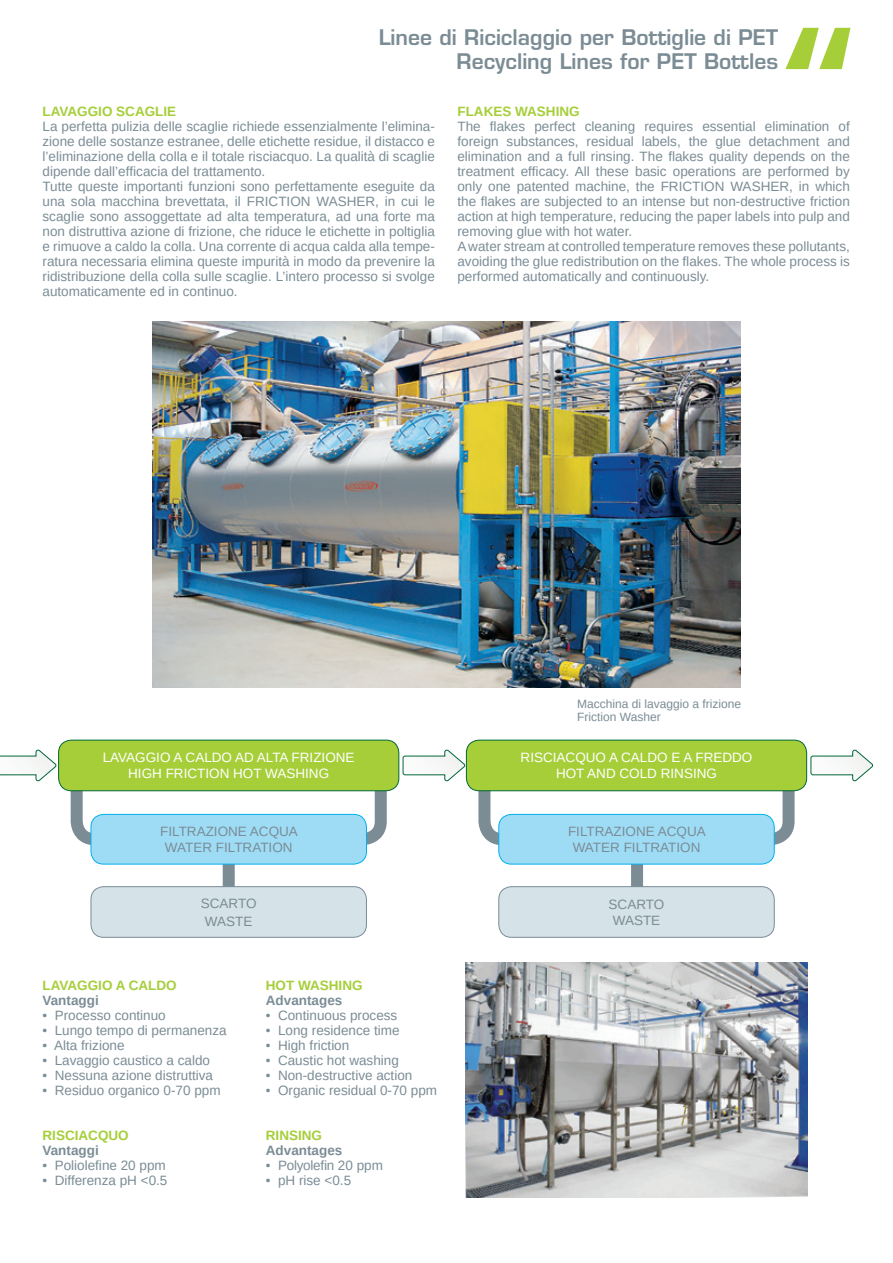
<style>
.page{position:relative;width:893px;height:1263px;background:#fff}
.page>*{position:absolute;margin:0;border:0;box-sizing:border-box;transform-origin:0 0}
.t1{font:600 21px/24px "Eurostile LT Std";color:#7b8c95;text-align:right}
.t2{font:13.5px/15px "Liberation Sans";color:#7b8c95;text-align:center}
.t3{font:13.5px/16.2px "Liberation Sans";color:#fff;text-align:center}
.t4{font:700 13.5px "Liberation Sans";color:#a6ce39}
.t5{font:700 13.5px "Liberation Sans";color:#7b8c95}
.t6{font:13.5px "Liberation Sans";letter-spacing:-.02em;color:#7b8c95}
.t7{font:12px/13.5px "Liberation Sans";color:#7b8c95}
</style>
<div class="page">
<div style="left:71px;top:759px;width:316px;height:86px;border:12px solid #7b8c95;border-radius:18px"></div>
<div style="left:478px;top:759px;width:317px;height:86px;border:12px solid #7b8c95;border-radius:18px"></div>
<img style="left:152px;top:322px;width:589px;height:365px">
<div style="left:631px;top:844px;width:12px;height:48px;background:#7b8c95"></div>
<div style="left:223px;top:826px;width:12px;height:75px;background:#7b8c95"></div>
<div style="left:59px;top:740px;width:340px;height:51px;background:#a6ce39;border-radius:13px"></div>
<div style="left:58px;top:740px;width:341px;height:51px;border:1px solid #006738;border-radius:13px"></div>
<div style="left:466px;top:740px;width:341px;height:51px;background:#a6ce39;border-radius:13px"></div>
<div style="left:466px;top:740px;width:341px;height:51px;border:1px solid #006738;border-radius:13px"></div>
<img style="left:465px;top:963px;width:343px;height:234px">
<div style="left:91px;top:887px;width:275px;height:50px;background:#d5e3e8;border-radius:13px"></div>
<div style="left:91px;top:886px;width:276px;height:51px;border:1px solid #7b8c95;border-radius:13px"></div>
<div style="left:499px;top:887px;width:275px;height:50px;background:#d5e3e8;border-radius:13px"></div>
<div style="left:499px;top:886px;width:275px;height:51px;border:1px solid #7b8c95;border-radius:13px"></div>
<svg style="left:402px;top:749px;width:63px;height:33px"></svg>
<svg style="left:810px;top:749px;width:63px;height:33px"></svg>
<div style="left:91px;top:814px;width:275px;height:50px;background:#9edcf6;border-radius:13px"></div>
<div style="left:91px;top:814px;width:276px;height:50px;border:1px solid #00b1ec;border-radius:13px"></div>
<div style="left:499px;top:814px;width:275px;height:50px;background:#9edcf6;border-radius:13px"></div>
<div style="left:499px;top:814px;width:275px;height:50px;border:1px solid #00b1ec;border-radius:13px"></div>
<svg style="left:785px;top:28px;width:65px;height:41px"></svg>
<svg style="left:0;top:749px;width:57px;height:33px"></svg>
<h1 class="t1" style="left:379px;top:25px;width:401px">Linee di Riciclaggio per Bottiglie di PET<br>Recycling Lines for PET Bottles</h1>
<p class="t4" style="left:43px;top:102px;width:135px">LAVAGGIO SCAGLIE</p>
<p class="t2" style="left:43px;top:119px;width:394px;text-align:left">La perfetta pulizia delle scaglie richiede essenzialmente l’elimina&shy;zione delle sostanze estranee, delle etichette residue, il distacco e l’eliminazione della colla e il totale risciacquo. La qualità di scaglie dipende dall’efficacia del trattamento.<br>Tutte queste importanti funzioni sono perfettamente eseguite da una sola macchina brevettata, il FRICTION WASHER, in cui le scaglie sono assoggettate ad alta temperatura, ad una forte ma non distruttiva azione di frizione, che riduce le etichette in poltiglia e rimuove a caldo la colla. Una corrente di acqua calda alla tempe&shy;ratura necessaria elimina queste impurità in modo da prevenire la ridistribuzione della colla sulle scaglie. L’intero processo si svolge automaticamente ed in continuo.</p>
<p class="t4" style="left:457px;top:102px;width:124px">FLAKES WASHING</p>
<p class="t2" style="left:457px;top:119px;width:394px;text-align:left">The flakes perfect cleaning requires essential elimination of foreign substances, residual labels, the glue detachment and elimination and a full rinsing. The flakes quality depends on the treatment efficacy. All these basic operations are performed by only one patented machine, the FRICTION WASHER, in which the flakes are subjected to an intense but non-destructive friction action at high temperature, reducing the paper labels into pulp and removing glue with hot water.<br>A water stream at controlled temperature removes these pollutants, avoiding the glue redistribution on the flakes. The whole process is performed automatically and continuously.</p>
<p class="t7" style="left:577px;top:697px;width:166px">Macchina di lavaggio a frizione<br>Friction Washer</p>
<p class="t3" style="left:103px;top:749px;width:253px">LAVAGGIO A CALDO AD ALTA FRIZIONE<br>HIGH FRICTION HOT WASHING</p>
<p class="t3" style="left:521px;top:749px;width:233px">RISCIACQUO A CALDO E A FREDDO<br>HOT AND COLD RINSING</p>
<p class="t2" style="left:160px;top:823px;width:139px;line-height:16.2px">FILTRAZIONE ACQUA<br>WATER FILTRATION</p>
<p class="t2" style="left:568px;top:823px;width:139px;line-height:16.2px">FILTRAZIONE ACQUA<br>WATER FILTRATION</p>
<p class="t2" style="left:201px;top:894px;width:57px;line-height:18px">SCARTO<br>WASTE</p>
<p class="t2" style="left:609px;top:896px;width:57px;line-height:16.2px">SCARTO<br>WASTE</p>
<p class="t4" style="left:43px;top:976px;width:136px">LAVAGGIO A CALDO</p>
<p class="t5" style="left:43px;top:991px;width:58px">Vantaggi</p>
<p class="t2" style="left:43px;top:1008px;width:125px">• Processo continuo</p>
<p class="t2" style="left:43px;top:1023px;width:186px">• Lungo tempo di permanenza</p>
<p class="t2" style="left:43px;top:1038px;width:84px">• Alta frizione</p>
<p class="t2" style="left:43px;top:1053px;width:169px">• Lavaggio caustico a caldo</p>
<p class="t2" style="left:43px;top:1068px;width:172px">• Nessuna azione distruttiva</p>
<p class="t2" style="left:43px;top:1083px;width:180px">• Residuo organico 0-70 ppm</p>
<p class="t4" style="left:43px;top:1126px;width:88px">RISCIACQUO</p>
<p class="t5" style="left:43px;top:1141px;width:58px">Vantaggi</p>
<p class="t2" style="left:43px;top:1158px;width:125px">• Poliolefine 20 ppm</p>
<p class="t2" style="left:43px;top:1173px;width:126px">• Differenza pH &lt;0.5</p>
<p class="t4" style="left:266px;top:976px;width:98px">HOT WASHING</p>
<p class="t5" style="left:266px;top:991px;width:78px">Advantages</p>
<p class="t2" style="left:266px;top:1008px;width:133px">• Continuous process</p>
<p class="t2" style="left:266px;top:1023px;width:135px">• Long residence time</p>
<p class="t2" style="left:266px;top:1038px;width:85px">• High friction</p>
<p class="t2" style="left:266px;top:1053px;width:135px">• Caustic hot washing</p>
<p class="t2" style="left:266px;top:1068px;width:148px">• Non-destructive action</p>
<p class="t2" style="left:266px;top:1083px;width:173px">• Organic residual 0-70 ppm</p>
<p class="t4" style="left:266px;top:1126px;width:58px">RINSING</p>
<p class="t5" style="left:266px;top:1141px;width:78px">Advantages</p>
<p class="t6" style="left:266px;top:1156px;width:119px">• Polyolefin 20 ppm</p>
<p class="t2" style="left:266px;top:1173px;width:87px">• pH rise &lt;0.5</p>
</div>
